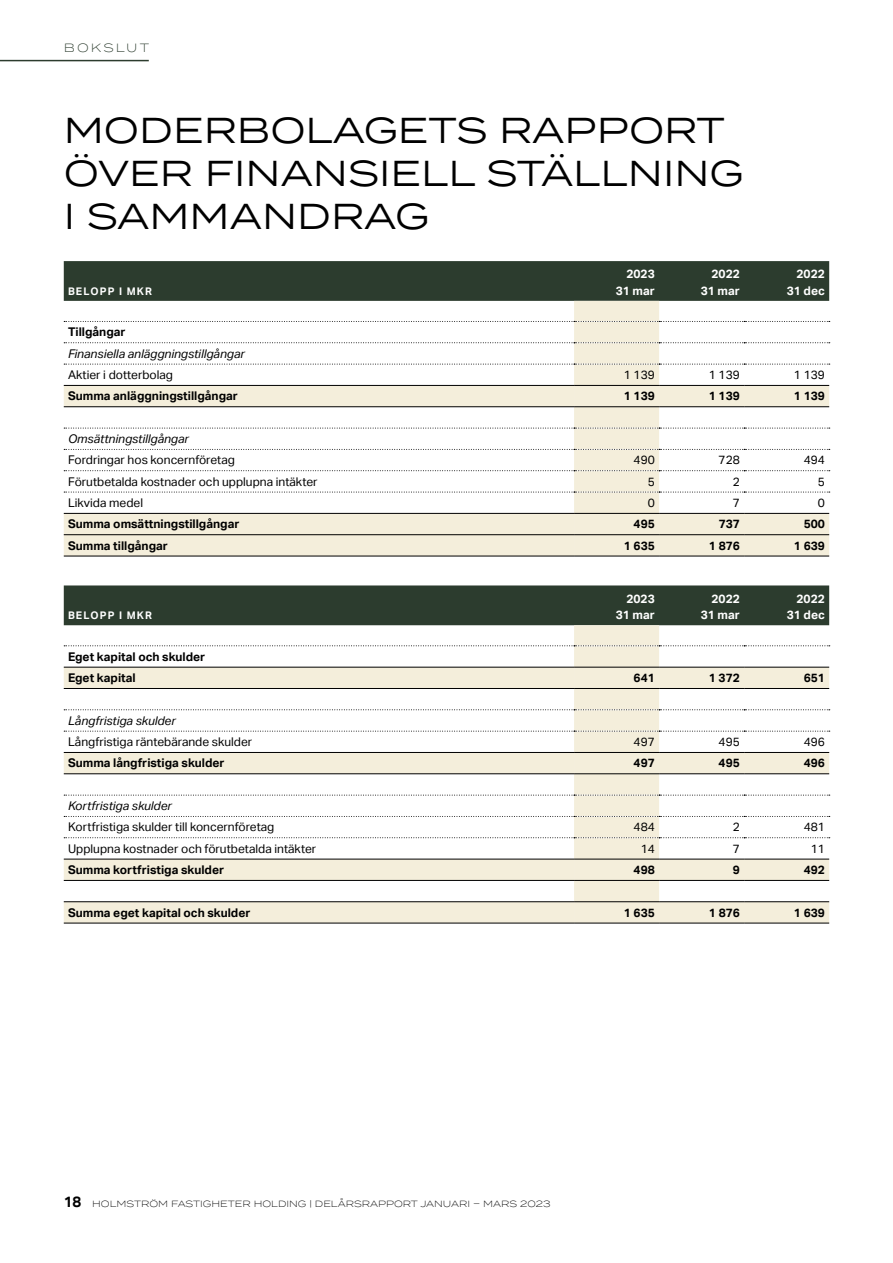
<style>
.page{position:relative;width:893px;height:1263px;background:#fff}
.page>*{position:absolute;margin:0;border:0;box-sizing:border-box;transform-origin:0 0}
.t1{font:36px/43.2px "Termina";color:#000}
.t2{font:700 12px/21.3px "Aktiv Grotesk";color:#000}
.t3{font:12px "Aktiv Grotesk";color:#000}
.t4{font:italic 12px "Aktiv Grotesk";color:#000}
.t5{font:700 12px "Aktiv Grotesk";color:#fff}
.t6{font:300 12px "Termina";color:#2c3c2e}
.t7{font:700 10.5px "Aktiv Grotesk";letter-spacing:.11em;color:#fff}
.t8{font:300 9px "Termina";color:#000}
.s1{font-family:"Aktiv Grotesk";font-weight:700;font-size:15px}
</style>
<div class="page">
<hr style="left:0;top:60px;width:149px;height:1px;background:#2c3c2e">
<div style="left:64px;top:261px;width:765px;height:40px;background:#2c3c2e"></div>
<svg style="left:574px;top:301px;width:255px;height:255px;fill:#f4efdd"></svg>
<svg style="left:64px;top:386px;width:510px;height:170px"></svg>
<svg style="left:64px;top:321px;width:766px;height:1px"></svg>
<svg style="left:64px;top:342px;width:766px;height:1px"></svg>
<svg style="left:64px;top:364px;width:766px;height:1px"></svg>
<svg style="left:64px;top:428px;width:766px;height:1px"></svg>
<svg style="left:64px;top:449px;width:766px;height:1px"></svg>
<svg style="left:64px;top:470px;width:766px;height:1px"></svg>
<svg style="left:64px;top:492px;width:766px;height:1px"></svg>
<hr style="left:64px;top:385px;width:510px;height:1px;background:#000">
<hr style="left:64px;top:406px;width:510px;height:1px;background:#000">
<hr style="left:64px;top:513px;width:510px;height:1px;background:#000">
<hr style="left:64px;top:534px;width:510px;height:1px;background:#000">
<hr style="left:574px;top:385px;width:85px;height:1px;background:#000">
<hr style="left:659px;top:385px;width:85px;height:1px;background:#000">
<hr style="left:744px;top:385px;width:85px;height:1px;background:#000">
<hr style="left:574px;top:406px;width:85px;height:1px;background:#000">
<hr style="left:659px;top:406px;width:85px;height:1px;background:#000">
<hr style="left:744px;top:406px;width:85px;height:1px;background:#000">
<hr style="left:574px;top:513px;width:85px;height:1px;background:#000">
<hr style="left:659px;top:513px;width:85px;height:1px;background:#000">
<hr style="left:744px;top:513px;width:85px;height:1px;background:#000">
<hr style="left:574px;top:534px;width:85px;height:1px;background:#000">
<hr style="left:659px;top:534px;width:85px;height:1px;background:#000">
<hr style="left:744px;top:534px;width:85px;height:1px;background:#000">
<hr style="left:64px;top:556px;width:510px;height:1px;background:#000">
<hr style="left:574px;top:556px;width:85px;height:1px;background:#000">
<hr style="left:659px;top:556px;width:85px;height:1px;background:#000">
<hr style="left:744px;top:556px;width:85px;height:1px;background:#000">
<div style="left:64px;top:585px;width:765px;height:40px;background:#2c3c2e"></div>
<svg style="left:574px;top:625px;width:255px;height:298px;fill:#f4eedb"></svg>
<svg style="left:64px;top:668px;width:510px;height:255px"></svg>
<svg style="left:64px;top:645px;width:766px;height:1px"></svg>
<svg style="left:64px;top:709px;width:766px;height:1px"></svg>
<svg style="left:64px;top:731px;width:766px;height:1px"></svg>
<svg style="left:64px;top:795px;width:766px;height:1px"></svg>
<svg style="left:64px;top:816px;width:766px;height:1px"></svg>
<svg style="left:64px;top:837px;width:766px;height:1px"></svg>
<hr style="left:64px;top:667px;width:510px;height:1px;background:#000">
<hr style="left:64px;top:688px;width:510px;height:1px;background:#000">
<hr style="left:64px;top:752px;width:510px;height:1px;background:#000">
<hr style="left:64px;top:773px;width:510px;height:1px;background:#000">
<hr style="left:64px;top:859px;width:510px;height:1px;background:#000">
<hr style="left:64px;top:880px;width:510px;height:1px;background:#000">
<hr style="left:64px;top:901px;width:510px;height:1px;background:#000">
<hr style="left:574px;top:667px;width:85px;height:1px;background:#000">
<hr style="left:659px;top:667px;width:85px;height:1px;background:#000">
<hr style="left:744px;top:667px;width:85px;height:1px;background:#000">
<hr style="left:574px;top:688px;width:85px;height:1px;background:#000">
<hr style="left:659px;top:688px;width:85px;height:1px;background:#000">
<hr style="left:744px;top:688px;width:85px;height:1px;background:#000">
<hr style="left:574px;top:752px;width:85px;height:1px;background:#000">
<hr style="left:659px;top:752px;width:85px;height:1px;background:#000">
<hr style="left:744px;top:752px;width:85px;height:1px;background:#000">
<hr style="left:574px;top:773px;width:85px;height:1px;background:#000">
<hr style="left:659px;top:773px;width:85px;height:1px;background:#000">
<hr style="left:744px;top:773px;width:85px;height:1px;background:#000">
<hr style="left:574px;top:859px;width:85px;height:1px;background:#000">
<hr style="left:659px;top:859px;width:85px;height:1px;background:#000">
<hr style="left:744px;top:859px;width:85px;height:1px;background:#000">
<hr style="left:574px;top:880px;width:85px;height:1px;background:#000">
<hr style="left:659px;top:880px;width:85px;height:1px;background:#000">
<hr style="left:744px;top:880px;width:85px;height:1px;background:#000">
<hr style="left:574px;top:901px;width:85px;height:1px;background:#000">
<hr style="left:659px;top:901px;width:85px;height:1px;background:#000">
<hr style="left:744px;top:901px;width:85px;height:1px;background:#000">
<hr style="left:64px;top:923px;width:510px;height:1px;background:#000">
<hr style="left:574px;top:923px;width:85px;height:1px;background:#000">
<hr style="left:659px;top:923px;width:85px;height:1px;background:#000">
<hr style="left:744px;top:923px;width:85px;height:1px;background:#000">
<p class="t6" style="left:64px;top:39px;width:27px">BOKSLUT</p>
<h1 class="t1" style="left:64px;top:107px;width:681px">MODERBOLAGETS RAPPORT<br>ÖVER FINANSIELL STÄLLNING<br>I SAMMANDRAG</h1>
<p class="t5" style="left:626px;top:267px;width:30px">2023</p>
<p class="t5" style="left:711px;top:267px;width:30px">2022</p>
<p class="t5" style="left:796px;top:267px;width:30px">2022</p>
<p class="t7" style="left:68px;top:285px;width:86px">BELOPP I MKR</p>
<p class="t5" style="left:616px;top:284px;width:41px">31 mar</p>
<p class="t5" style="left:701px;top:284px;width:41px">31 mar</p>
<p class="t5" style="left:787px;top:284px;width:40px">31 dec</p>
<p class="t2" style="left:68px;top:322px;width:59px">Tillgångar</p>
<p class="t4" style="left:68px;top:347px;width:178px">Finansiella anläggningstillgångar</p>
<p class="t3" style="left:68px;top:368px;width:107px">Aktier i dotterbolag</p>
<p class="t3" style="left:624px;top:368px;width:33px">1 139</p>
<p class="t3" style="left:709px;top:368px;width:33px">1 139</p>
<p class="t3" style="left:794px;top:368px;width:33px">1 139</p>
<p class="t2" style="left:68px;top:386px;width:171px">Summa anläggningstillgångar</p>
<p class="t2" style="left:624px;top:386px;width:33px">1 139</p>
<p class="t2" style="left:709px;top:386px;width:33px">1 139</p>
<p class="t2" style="left:794px;top:386px;width:33px">1 139</p>
<p class="t4" style="left:68px;top:432px;width:122px">Omsättningstillgångar</p>
<p class="t3" style="left:68px;top:453px;width:168px">Fordringar hos koncernföretag</p>
<p class="t3" style="left:634px;top:453px;width:23px">490</p>
<p class="t3" style="left:719px;top:453px;width:23px">728</p>
<p class="t3" style="left:804px;top:453px;width:23px">494</p>
<p class="t3" style="left:68px;top:474px;width:251px">Förutbetalda kostnader och upplupna intäkter</p>
<p class="t3" style="left:648px;top:474px;width:9px">5</p>
<p class="t3" style="left:733px;top:474px;width:9px">2</p>
<p class="t3" style="left:818px;top:474px;width:9px">5</p>
<p class="t3" style="left:68px;top:496px;width:76px">Likvida medel</p>
<p class="t3" style="left:648px;top:496px;width:9px">0</p>
<p class="t3" style="left:733px;top:496px;width:9px">7</p>
<p class="t3" style="left:818px;top:496px;width:9px">0</p>
<p class="t2" style="left:68px;top:513px;width:173px">Summa omsättningstillgångar</p>
<p class="t2" style="left:634px;top:513px;width:23px">495</p>
<p class="t2" style="left:719px;top:513px;width:23px">737</p>
<p class="t2" style="left:804px;top:513px;width:23px">500</p>
<p class="t2" style="left:68px;top:535px;width:101px">Summa tillgångar</p>
<p class="t2" style="left:624px;top:535px;width:33px">1 635</p>
<p class="t2" style="left:709px;top:535px;width:33px">1 876</p>
<p class="t2" style="left:794px;top:535px;width:33px">1 639</p>
<p class="t5" style="left:626px;top:591px;width:30px">2023</p>
<p class="t5" style="left:711px;top:591px;width:30px">2022</p>
<p class="t5" style="left:796px;top:591px;width:30px">2022</p>
<p class="t7" style="left:68px;top:609px;width:86px">BELOPP I MKR</p>
<p class="t5" style="left:616px;top:608px;width:41px">31 mar</p>
<p class="t5" style="left:701px;top:608px;width:41px">31 mar</p>
<p class="t5" style="left:787px;top:608px;width:40px">31 dec</p>
<p class="t2" style="left:68px;top:646px;width:139px">Eget kapital och skulder<br>Eget kapital</p>
<p class="t2" style="left:634px;top:667px;width:23px">641</p>
<p class="t2" style="left:709px;top:667px;width:33px">1 372</p>
<p class="t2" style="left:804px;top:667px;width:23px">651</p>
<p class="t4" style="left:68px;top:714px;width:109px">Långfristiga skulder</p>
<p class="t3" style="left:68px;top:735px;width:186px">Långfristiga räntebärande skulder</p>
<p class="t3" style="left:634px;top:735px;width:23px">497</p>
<p class="t3" style="left:719px;top:735px;width:23px">495</p>
<p class="t3" style="left:804px;top:735px;width:23px">496</p>
<p class="t2" style="left:68px;top:753px;width:158px">Summa långfristiga skulder</p>
<p class="t2" style="left:634px;top:753px;width:23px">497</p>
<p class="t2" style="left:719px;top:753px;width:23px">495</p>
<p class="t2" style="left:804px;top:753px;width:23px">496</p>
<p class="t4" style="left:68px;top:799px;width:105px">Kortfristiga skulder</p>
<p class="t3" style="left:68px;top:820px;width:208px">Kortfristiga skulder till koncernföretag</p>
<p class="t3" style="left:634px;top:820px;width:23px">484</p>
<p class="t3" style="left:733px;top:820px;width:9px">2</p>
<p class="t3" style="left:804px;top:820px;width:23px">481</p>
<p class="t3" style="left:68px;top:841px;width:250px">Upplupna kostnader och förutbetalda intäkter</p>
<p class="t3" style="left:641px;top:841px;width:16px">14</p>
<p class="t3" style="left:733px;top:841px;width:9px">7</p>
<p class="t3" style="left:811px;top:841px;width:16px">11</p>
<p class="t2" style="left:68px;top:859px;width:158px">Summa kortfristiga skulder</p>
<p class="t2" style="left:634px;top:859px;width:23px">498</p>
<p class="t2" style="left:733px;top:859px;width:9px">9</p>
<p class="t2" style="left:804px;top:859px;width:23px">492</p>
<p class="t2" style="left:68px;top:902px;width:184px">Summa eget kapital och skulder</p>
<p class="t2" style="left:624px;top:902px;width:33px">1 635</p>
<p class="t2" style="left:709px;top:902px;width:33px">1 876</p>
<p class="t2" style="left:794px;top:902px;width:33px">1 639</p>
<p class="t8" style="left:64px;top:1197px;width:488px"><span class="s1">18</span> HOLMSTRÖM FASTIGHETER HOLDING | DELÅRSRAPPORT JANUARI – MARS 2023</p>
</div>
